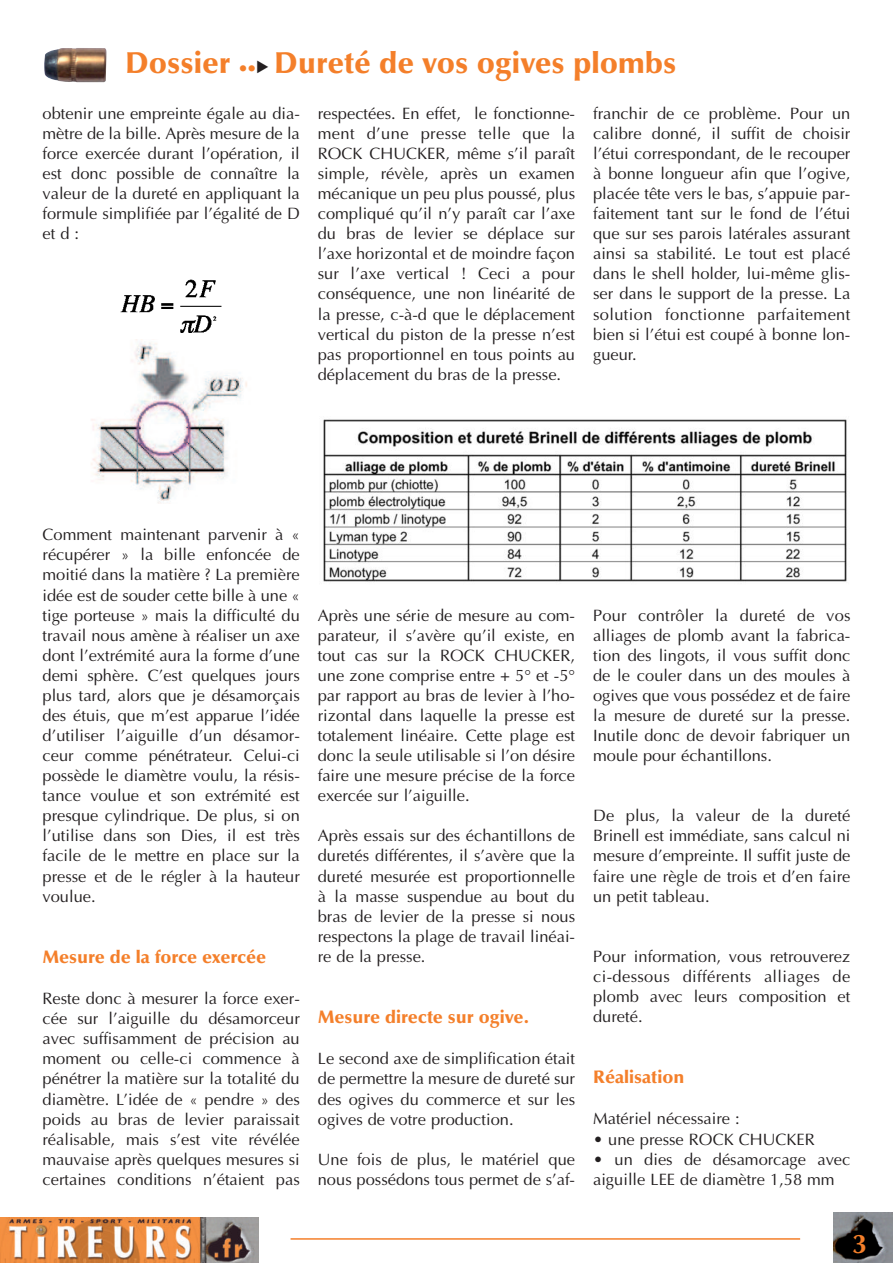
<style>
.page{position:relative;width:893px;height:1263px;background:#fff}
.page>*{position:absolute;margin:0;border:0;box-sizing:border-box;transform-origin:0 0}
.t1{font:900 30px "Optima";color:#f47f2a}
.t2{font:700 27px "Optima";color:#f47f2a}
.t3{font:900 18px "Optima";color:#f47f2a}
.t4{font:16.5px/20.1px "Optima";color:#231f20;text-align:justify}
.s1{font-family:"Lucida Grande";font-weight:400;font-size:15px}
.s2{font-family:"Lucida Grande";font-weight:400;font-size:15px;color:#231f20}
</style>
<div class="page">
<img style="left:44px;top:48px;width:63px;height:35px">
<img style="left:834px;top:1212px;width:59px;height:51px">
<img style="left:0;top:1218px;width:258px;height:45px">
<hr style="left:291px;top:1238px;width:509px;height:2px;background:#f47f2a">
<img style="left:323px;top:419px;width:524px;height:163px">
<img style="left:120px;top:279px;width:102px;height:54px">
<img style="left:91px;top:342px;width:156px;height:161px">
<h1 class="t1" style="left:126px;top:51px;width:552px">Dossier <span class="s1">●●</span><span class="s2">▶</span> Dureté de vos ogives plombs</h1>
<p class="t4" style="left:43px;top:103px;width:259px">obtenir une empreinte égale au dia&shy;mètre de la bille. Après mesure de la force exercée durant l’opération, il est donc possible de connaître la valeur de la dureté en appliquant la formule simplifiée par l’égalité de D etd:</p>
<p class="t4" style="left:318px;top:103px;width:259px">respectées. En effet, le fonctionne&shy;ment d’une presse telle que la ROCK CHUCKER, même s’il paraît simple, révèle, après un examen mécanique un peu plus poussé, plus compliqué qu’il n’y paraît car l’axe du bras de levier se déplace sur l’axe horizontal et de moindre façon sur l’axe vertical ! Ceci a pour conséquence, une non linéarité de la presse, c-à-d que le déplacement vertical du piston de la presse n’est pas proportionnel en tous points au déplacement du bras de la presse.</p>
<p class="t4" style="left:593px;top:103px;width:259px">franchir de ce problème. Pour un calibre donné, il suffit de choisir l’étui correspondant, de le recouper à bonne longueur afin que l’ogive, placée tête vers le bas, s’appuie par&shy;faitement tant sur le fond de l’étui que sur ses parois latérales assurant ainsi sa stabilité. Le tout est placé dans le shell holder, lui-même glis&shy;ser dans le support de la presse. La solution fonctionne parfaitement bien si l’étui est coupé à bonne lon&shy;gueur.</p>
<p class="t4" style="left:43px;top:524px;width:259px">Comment maintenant parvenir à « récupérer » la bille enfoncée de moitié dans la matière ? La première idée est de souder cette bille à une « tige porteuse » mais la difficulté du travail nous amène à réaliser un axe dont l’extrémité aura la forme d’une demi sphère. C’est quelques jours plus tard, alors que je désamorçais des étuis, que m’est apparue l’idée d’utiliser l’aiguille d’un désamor&shy;ceur comme pénétrateur. Celui-ci possède le diamètre voulu, la résis&shy;tance voulue et son extrémité est presque cylindrique. De plus, si on l’utilise dans son Dies, il est très facile de le mettre en place sur la presse et de le régler à la hauteur voulue.</p>
<p class="t3" style="left:43px;top:950px;width:225px">Mesure de la force exercée</p>
<p class="t4" style="left:42px;top:988px;width:259px">Reste donc à mesurer la force exer&shy;cée sur l’aiguille du désamorceur avec suffisamment de précision au moment ou celle-ci commence à pénétrer la matière sur la totalité du diamètre. L’idée de « pendre » des poids au bras de levier paraissait réalisable, mais s’est vite révélée mauvaise après quelques mesures si certaines conditions n’étaient pas</p>
<p class="t4" style="left:318px;top:605px;width:259px">Après une série de mesure au com&shy;parateur, il s’avère qu’il existe, en tout cas sur la ROCK CHUCKER, une zone comprise entre + 5° et -5° par rapport au bras de levier à l’ho&shy;rizontal dans laquelle la presse est totalement linéaire. Cette plage est donc la seule utilisable si l’on désire faire une mesure précise de la force exercée sur l’aiguille.</p>
<p class="t4" style="left:318px;top:826px;width:259px">Après essais sur des échantillons de duretés différentes, il s’avère que la dureté mesurée est proportionnelle à la masse suspendue au bout du bras de levier de la presse si nous respectons la plage de travail linéai&shy;re de la presse.</p>
<p class="t3" style="left:318px;top:1010px;width:213px">Mesure directe sur ogive.</p>
<p class="t4" style="left:318px;top:1048px;width:259px">Le second axe de simplification était de permettre la mesure de dureté sur des ogives du commerce et sur les ogives de votre production.</p>
<p class="t4" style="left:318px;top:1149px;width:259px">Une fois de plus, le matériel que nous possédons tous permet de s’af-</p>
<p class="t4" style="left:593px;top:605px;width:259px">Pour contrôler la dureté de vos alliages de plomb avant la fabrica&shy;tion des lingots, il vous suffit donc de le couler dans un des moules à ogives que vous possédez et de faire la mesure de dureté sur la presse.<br>Inutile donc de devoir fabriquer un moule pour échantillons.</p>
<p class="t4" style="left:593px;top:805px;width:259px">De plus, la valeur de la dureté Brinell est immédiate, sans calcul ni mesure d’empreinte. Il suffit juste de faire une règle de trois et d’en faire un petit tableau.</p>
<p class="t4" style="left:593px;top:946px;width:259px">Pour information, vous retrouverez ci-dessous différents alliages de plomb avec leurs composition et dureté.</p>
<p class="t3" style="left:593px;top:1070px;width:93px">Réalisation</p>
<p class="t4" style="left:593px;top:1109px;width:148px">Matériel nécessaire :</p>
<p class="t4" style="left:593px;top:1129px;width:223px">• une presse ROCK CHUCKER</p>
<p class="t4" style="left:593px;top:1149px;width:259px">• un dies de désamorcage avec aiguille LEE de diamètre 1,58 mm</p>
<h2 class="t2" style="left:852px;top:1228px;width:17px">3</h2>
</div>
